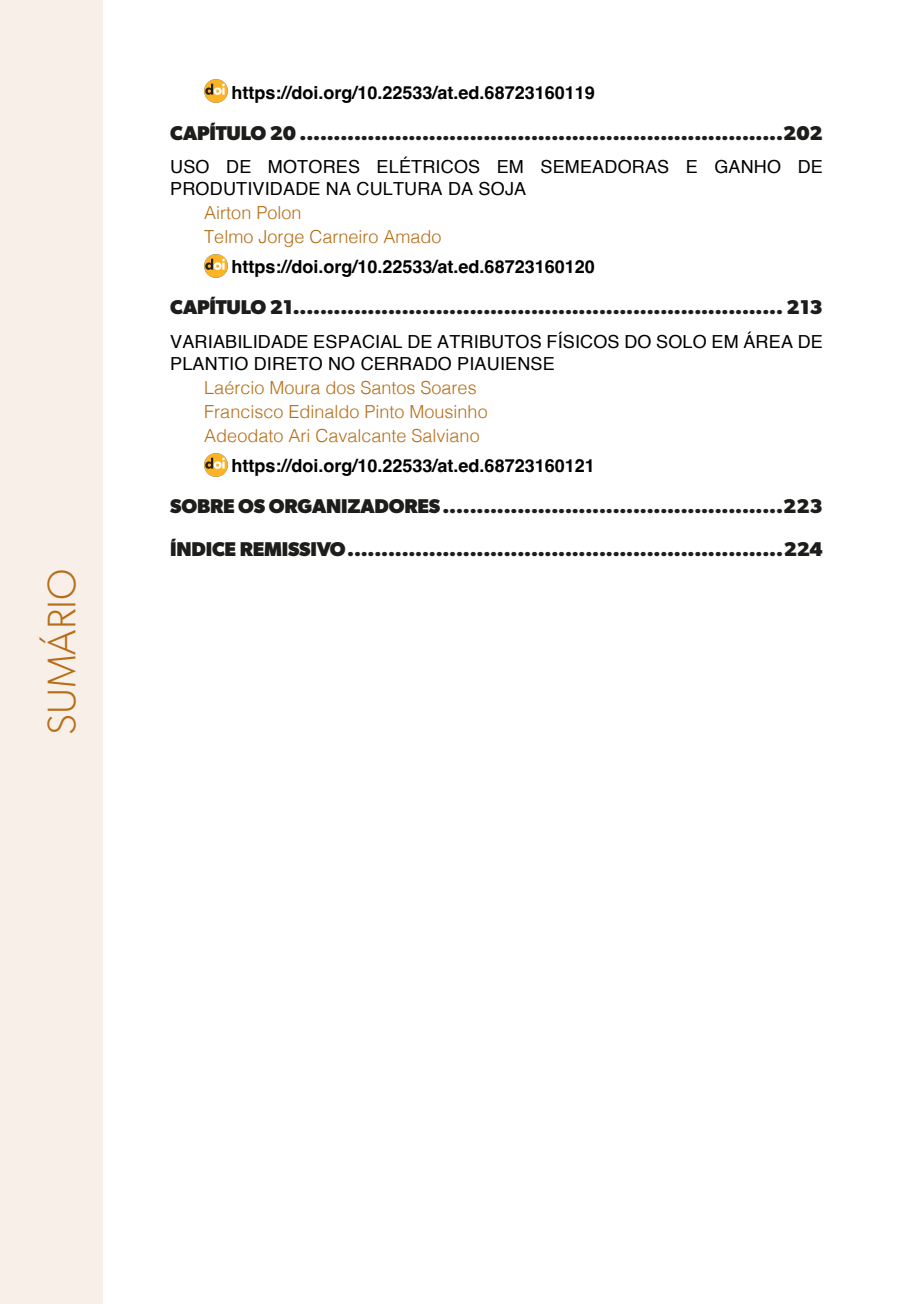
<style>
.page{position:relative;width:908px;height:1304px;background:#fff}
.page>*{position:absolute;margin:0;border:0;box-sizing:border-box;transform-origin:0 0}
.t1{font:300 40px "Gibson";color:#b66e19}
.t2{font:700 20px/43px "Gibson";letter-spacing:-.01em;color:#1d1d1b}
.t3{font:18px/22px "Helvetica";letter-spacing:.01em;color:#000}
.t4{font:700 18px "Helvetica";color:#000}
.t5{font:300 18px/24px "Helvetica";color:#b66e19}
</style>
<div class="page">
<div style="left:0;top:0;width:103px;height:1304px;background:#f8f0e8"></div>
<img style="left:204px;top:80px;width:23px;height:23px">
<img style="left:204px;top:254px;width:23px;height:23px">
<img style="left:204px;top:453px;width:23px;height:23px">
<h1 class="t1" style="left:37px;top:735px;width:167px;rotate:-90deg">SUMÁRIO</h1>
<p class="t4" style="left:231px;top:81px;width:365px">https://doi.org/10.22533/at.ed.68723160119</p>
<p class="t2" style="left:170px;top:111px;width:653px">CAPÍTULO 20 .......................................................................202</p>
<p class="t3" style="left:170px;top:156px;width:654px">USO DE MOTORES ELÉTRICOS EM SEMEADORAS E GANHO DE<br>PRODUTIVIDADE NA CULTURA DA SOJA</p>
<p class="t5" style="left:204px;top:199px;width:239px">Airton Polon<br>Telmo Jorge Carneiro Amado</p>
<p class="t4" style="left:231px;top:256px;width:365px">https://doi.org/10.22533/at.ed.68723160120</p>
<p class="t2" style="left:170px;top:286px;width:653px">CAPÍTULO 21........................................................................ 213</p>
<p class="t3" style="left:170px;top:331px;width:654px">VARIABILIDADE ESPACIAL DE ATRIBUTOS FÍSICOS DO SOLO EM ÁREA DE<br>PLANTIO DIRETO NO CERRADO PIAUIENSE</p>
<p class="t5" style="left:204px;top:374px;width:285px">Laércio Moura dos Santos Soares<br>Francisco Edinaldo Pinto Mousinho<br>Adeodato Ari Cavalcante Salviano</p>
<p class="t4" style="left:231px;top:455px;width:365px">https://doi.org/10.22533/at.ed.68723160121</p>
<p class="t2" style="left:170px;top:484px;width:653px">SOBRE OS ORGANIZADORES..................................................223<br>ÍNDICE REMISSIVO................................................................224</p>
</div>
